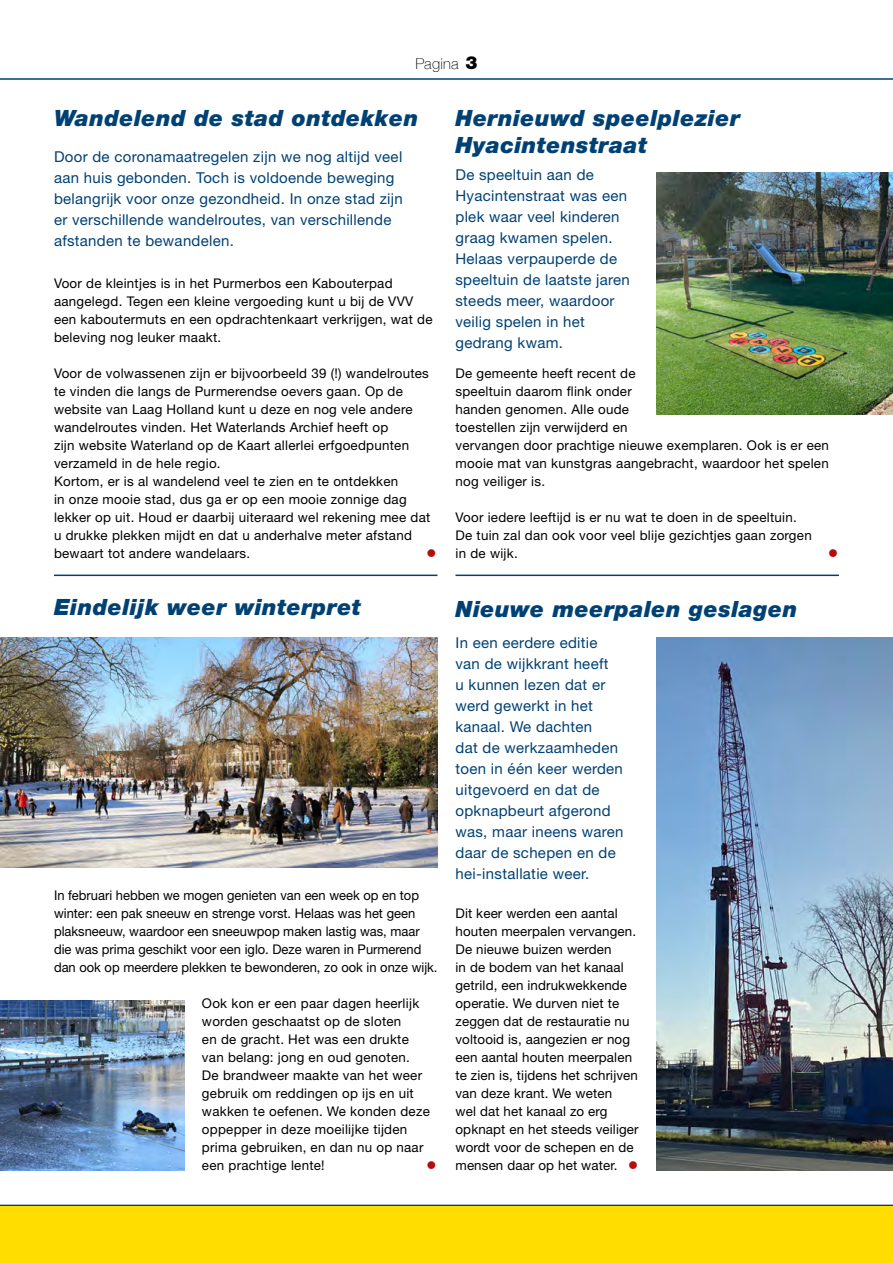
<style>
.page{position:relative;width:893px;height:1263px;background:#fff}
.page>*{position:absolute;margin:0;border:0;box-sizing:border-box;transform-origin:0 0}
.H1__Kop{font:italic 900 22.5px/27px "Helvetica Neue";letter-spacing:.02em;color:#004174}
.H__Introtekst{font:15px/21px "Helvetica Neue";letter-spacing:.02em;color:#004174}
.t1{font:100 15px "Helvetica Neue";letter-spacing:.02em;color:#000}
.P__Tekst_plat{font:13.35px/18px "Helvetica Neue";letter-spacing:.02em;color:#000}
.P__Tekst_plat-2{font:13.35px/18px "Helvetica Neue";color:#000}
.P__Tekst_plat-3{font:13.35px "Wingdings";color:#b20e10}
.s1{font-weight:900;font-size:18px}
.s2{color:#b20e10}
</style>
<div class="page">
<hr style="left:0;top:78px;width:893px;height:2px;background:#004174">
<hr style="left:0;top:1205px;width:893px;height:1px;background:#004174">
<div style="left:0;top:1206px;width:893px;height:57px;background:#fd0"></div>
<img style="left:0;top:638px;width:437px;height:229px">
<img style="left:0;top:1000px;width:185px;height:170px">
<img style="left:656px;top:172px;width:237px;height:242px">
<img style="left:656px;top:638px;width:237px;height:532px">
<hr style="left:54px;top:575px;width:383px;height:1px;background:#004174">
<hr style="left:455px;top:575px;width:384px;height:1px;background:#004174">
<p class="t1" style="left:415px;top:52px;width:63px">Pagina <span class="s1">3</span></p>
<h1 class="H1__Kop" style="left:54px;top:104px;width:366px">Wandelend de stad ontdekken</h1>
<p class="H__Introtekst" style="left:54px;top:146px;width:350px">Door de coronamaatregelen zijn we nog altijd veel aan huis gebonden. Toch is voldoende beweging belangrijk voor onze gezondheid. In onze stad zijn er verschillende wandelroutes, van verschillende afstanden te bewandelen.</p>
<p class="P__Tekst_plat" style="left:54px;top:274px;width:380px">Voor de kleintjes is in het Purmerbos een Kabouterpad aangelegd. Tegen een kleine vergoeding kunt u bij de VVV een kaboutermuts en een opdrachtenkaart verkrijgen, wat de beleving nog leuker maakt.</p>
<p class="P__Tekst_plat" style="left:54px;top:364px;width:376px">Voor de volwassenen zijn er bijvoorbeeld 39 (!) wandelroutes te vinden die langs de Purmerendse oevers gaan. Op de website van Laag Holland kunt u deze en nog vele andere wandelroutes vinden. Het Waterlands Archief heeft op<br>zijn website Waterland op de Kaart allerlei erfgoedpunten verzameld in de hele regio.</p>
<p class="P__Tekst_plat" style="left:54px;top:472px;width:378px">Kortom, er is al wandelend veel te zien en te ontdekken<br>in onze mooie stad, dus ga er op een mooie zonnige dag lekker op uit. Houd er daarbij uiteraard wel rekening mee dat u drukke plekken mijdt en dat u anderhalve meter afstand bewaart tot andere wandelaars.</p>
<h1 class="H1__Kop" style="left:455px;top:104px;width:286px">Hernieuwd speelplezier<br>Hyacintenstraat</h1>
<p class="H__Introtekst" style="left:455px;top:164px;width:176px">De speeltuin aan de<br>Hyacintenstraat was een plek waar veel kinderen graag kwamen spelen.<br>Helaas verpauperde de speeltuin de laatste jaren steeds meer, waardoor veilig spelen in het gedrang kwam.</p>
<p class="P__Tekst_plat" style="left:455px;top:364px;width:375px">De gemeente heeft recent de<br>speeltuin daarom flink onder<br>handen genomen. Alle oude<br>toestellen zijn verwijderd en<br>vervangen door prachtige nieuwe exemplaren. Ook is er een mooie mat van kunstgras aangebracht, waardoor het spelen nog veiliger is.</p>
<p class="P__Tekst_plat" style="left:455px;top:508px;width:343px">Voor iedere leeftijd is er nu wat te doen in de speeltuin.</p>
<p class="P__Tekst_plat" style="left:455px;top:526px;width:358px">De tuin zal dan ook voor veel blije gezichtjes gaan zorgen in de wijk.</p>
<p class="P__Tekst_plat-3" style="left:427px;top:546px;width:11px">●</p>
<p class="P__Tekst_plat-3" style="left:828px;top:546px;width:11px">●</p>
<h1 class="H1__Kop" style="left:54px;top:593px;width:309px">Eindelijk weer winterpret</h1>
<p class="P__Tekst_plat-2" style="left:54px;top:886px;width:385px">In februari hebben we mogen genieten van een week op en top winter: een pak sneeuw en strenge vorst. Helaas was het geen plaksneeuw, waardoor een sneeuwpop maken lastig was, maar die was prima geschikt voor een iglo. Deze waren in Purmerend dan ook op meerdere plekken te bewonderen, zo ook in onze wijk.</p>
<p class="P__Tekst_plat" style="left:202px;top:994px;width:229px">Ook kon er een paar dagen heerlijk worden geschaatst op de sloten<br>en de gracht. Het was een drukte van belang: jong en oud genoten.<br>De brandweer maakte van het weer gebruik om reddingen op ijs en uit wakken te oefenen. We konden deze oppepper in deze moeilijke tijden prima gebruiken, en dan nu op naar een prachtige lente!</p>
<p class="P__Tekst_plat-3" style="left:427px;top:1158px;width:11px">●</p>
<h1 class="H1__Kop" style="left:455px;top:595px;width:343px">Nieuwe meerpalen geslagen</h1>
<p class="H__Introtekst" style="left:455px;top:632px;width:169px">In een eerdere editie van de wijkkrant heeft<br>u kunnen lezen dat er werd gewerkt in het kanaal. We dachten<br>dat de werkzaamheden toen in één keer werden uitgevoerd en dat de opknapbeurt afgerond was, maar ineens waren daar de schepen en de hei-installatie weer.</p>
<p class="P__Tekst_plat" style="left:455px;top:904px;width:185px">Dit keer werden een aantal houten meerpalen vervangen.<br>De nieuwe buizen werden<br>in de bodem van het kanaal getrild, een indrukwekkende operatie. We durven niet te zeggen dat de restauratie nu voltooid is, aangezien er nog een aantal houten meerpalen te zien is, tijdens het schrijven van deze krant. We weten<br>wel dat het kanaal zo erg opknapt en het steeds veiliger wordt voor de schepen en de mensen daar op het water. <span class="s2">●</span></p>
</div>
